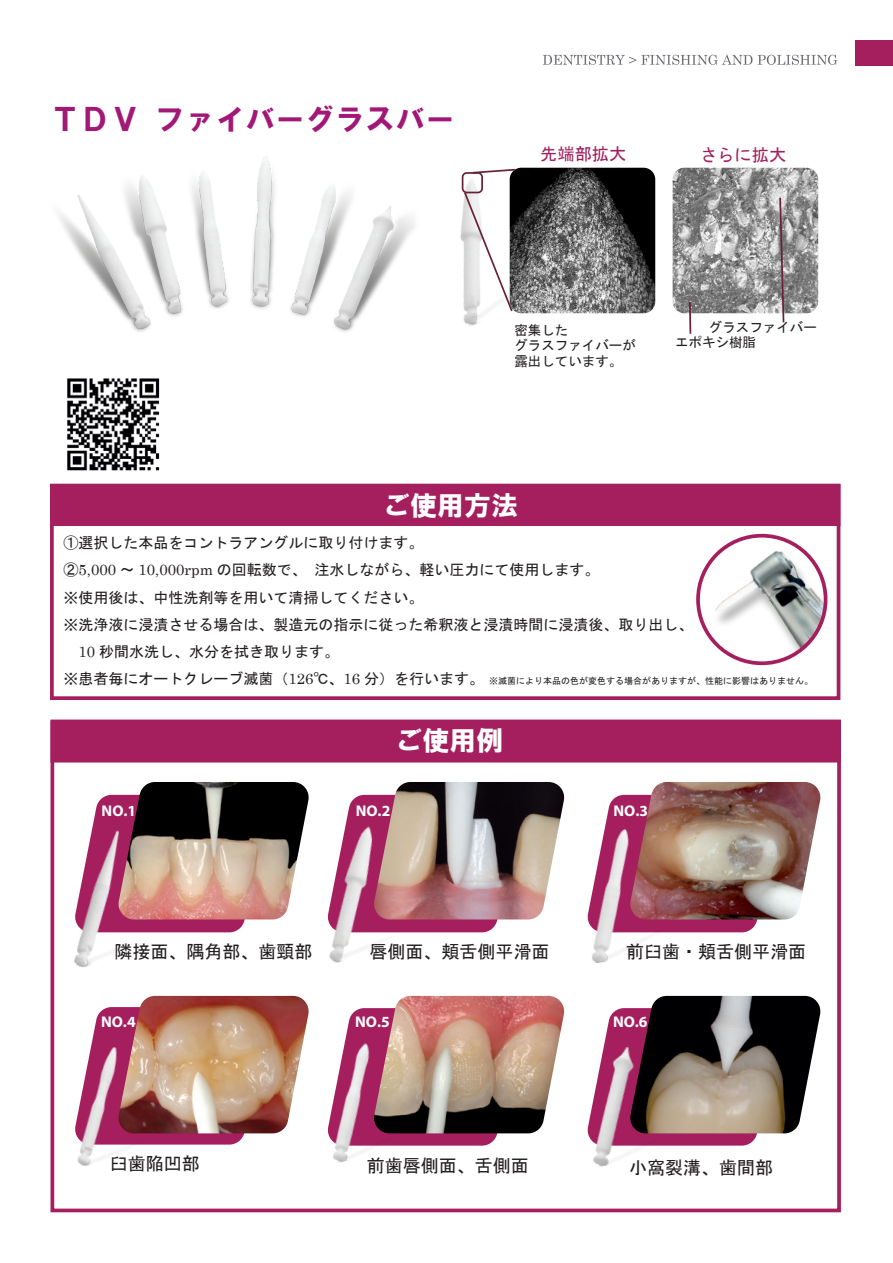
<style>
.page{position:relative;width:893px;height:1263px;background:#fff}
.page>*{position:absolute;margin:0;border:0;box-sizing:border-box;transform-origin:0 0}
.t1{font:30px "HG Soei Kakugothic UB";color:#a21877}
.t2{font:27px "HG Soei Kakugothic UB";color:#fff}
.t3{font:18px "MS Gothic";color:#231f20}
.t4{font:17.25px "MS Gothic";color:#a21f5d}
.t5{font:700 15.6px "Myriad Pro";color:#fff}
.t6{font:15px "MS Gothic";color:#231f20}
.t7{font:13.5px/15.8px "MS Gothic";color:#231f20}
.t8{font:9px "MS Gothic";color:#231f20}
.s1{font-family:"Century"}
.s2{font-size:15px}
.s3{font-family:"Century";font-size:15px}
</style>
<div class="page">
<img style="left:67px;top:378px;width:93px;height:93px">
<img style="left:460px;top:167px;width:110px;height:159px">
<img style="left:673px;top:168px;width:145px;height:145px">
<img style="left:510px;top:168px;width:145px;height:145px">
<div style="left:50px;top:484px;width:790px;height:216px;border:4px solid #a51e5d"></div>
<div style="left:51px;top:720px;width:790px;height:42px;background:#a51e5d"></div>
<div style="left:50px;top:484px;width:790px;height:42px;background:#a51e5d"></div>
<svg style="left:778px;top:196px;width:7px;height:127px"></svg>
<div style="left:462px;top:172px;width:21px;height:21px;border:2px solid #672237;border-radius:4px"></div>
<svg style="left:471px;top:168px;width:46px;height:7px"></svg>
<svg style="left:463px;top:190px;width:51px;height:123px"></svg>
<svg style="left:347px;top:795px;width:173px;height:137px"></svg>
<img style="left:372px;top:782px;width:193px;height:137px">
<img style="left:327px;top:817px;width:106px;height:146px">
<svg style="left:93px;top:1007px;width:174px;height:137px"></svg>
<img style="left:117px;top:996px;width:192px;height:137px">
<img style="left:50px;top:1036px;width:123px;height:138px">
<svg style="left:347px;top:1008px;width:173px;height:137px"></svg>
<img style="left:372px;top:996px;width:193px;height:137px">
<img style="left:285px;top:1027px;width:145px;height:136px">
<svg style="left:607px;top:1008px;width:172px;height:137px"></svg>
<img style="left:629px;top:996px;width:192px;height:137px">
<img style="left:542px;top:1027px;width:151px;height:140px">
<svg style="left:93px;top:795px;width:174px;height:137px"></svg>
<img style="left:117px;top:782px;width:192px;height:137px">
<img style="left:50px;top:823px;width:128px;height:151px">
<svg style="left:608px;top:795px;width:171px;height:137px"></svg>
<img style="left:629px;top:782px;width:192px;height:137px">
<img style="left:535px;top:812px;width:163px;height:151px">
<svg style="left:688px;top:300px;width:4px;height:34px"></svg>
<img style="left:59px;top:156px;width:356px;height:176px">
<svg style="left:543px;top:55px;width:294px;height:10px"></svg>
<div style="left:855px;top:40px;width:38px;height:25px;background:#a51e5d"></div>
<img style="left:709px;top:550px;width:117px;height:113px">
<img style="left:698px;top:536px;width:128px;height:127px;border-radius:64px">
<div style="left:696px;top:534px;width:131px;height:131px;border:4px solid #a51e5d;border-radius:50%"></div>
<h1 class="t1" style="left:50px;top:105px;width:407px">ＴＤＶ ファイバーグラスバー</h1>
<p class="t4" style="left:540px;top:145px;width:88px">先端部拡大</p>
<p class="t4" style="left:700px;top:146px;width:88px">さらに拡大</p>
<p class="t7" style="left:514px;top:322px;width:123px">密集した<br>グラスファイバーが露出しています。</p>
<p class="t7" style="left:675px;top:319px;width:143px;text-indent:34px">グラスファイバーエポキシ樹脂</p>
<h2 class="t2" style="left:383px;top:492px;width:136px">ご使用方法</h2>
<p class="t6" style="left:64px;top:536px;width:361px">①選択した本品をコントラアングルに取り付けます。</p>
<p class="t6" style="left:64px;top:563px;width:537px">②<span class="s1">5,000</span> ～ <span class="s1">10,000rpm</span> の回転数で、　注水しながら、軽い圧力にて使用します。</p>
<p class="t6" style="left:64px;top:590px;width:361px">※使用後は、中性洗剤等を用いて清掃してください。</p>
<p class="t6" style="left:64px;top:617px;width:631px">※洗浄液に浸漬させる場合は、製造元の指示に従った希釈液と浸漬時間に浸漬後、取り出し、</p>
<p class="t6" style="left:79px;top:644px;width:262px"><span class="s1">10</span> 秒間水洗し、水分を拭き取ります。</p>
<p class="t8" style="left:64px;top:676px;width:751px"><span class="s2">※患者毎にオートクレーブ滅菌（</span><span class="s3">126</span><span class="s2">℃、</span><span class="s3">16</span> <span class="s2">分）を行います。</span> ※滅菌により本品の色が変色する場合がありますが、性能に影響はありません。</p>
<h2 class="t2" style="left:396px;top:727px;width:109px">ご使用例</h2>
<p class="t5" style="left:102px;top:801px;width:36px">NO.1</p>
<p class="t5" style="left:356px;top:801px;width:36px">NO.2</p>
<p class="t5" style="left:613px;top:801px;width:36px">NO.3</p>
<p class="t3" style="left:115px;top:942px;width:199px">隣接面、隅角部、歯頸部</p>
<p class="t3" style="left:369px;top:942px;width:181px">唇側面、頬舌側平滑面</p>
<p class="t3" style="left:626px;top:942px;width:181px">前臼歯・頬舌側平滑面</p>
<p class="t5" style="left:101px;top:1011px;width:36px">NO.4</p>
<p class="t5" style="left:355px;top:1011px;width:36px">NO.5</p>
<p class="t5" style="left:613px;top:1011px;width:36px">NO.6</p>
<p class="t3" style="left:110px;top:1155px;width:91px">臼歯陥凹部</p>
<p class="t3" style="left:367px;top:1157px;width:164px">前歯唇側面、舌側面</p>
<p class="t3" style="left:629px;top:1158px;width:145px">小窩裂溝、歯間部</p>
</div>
